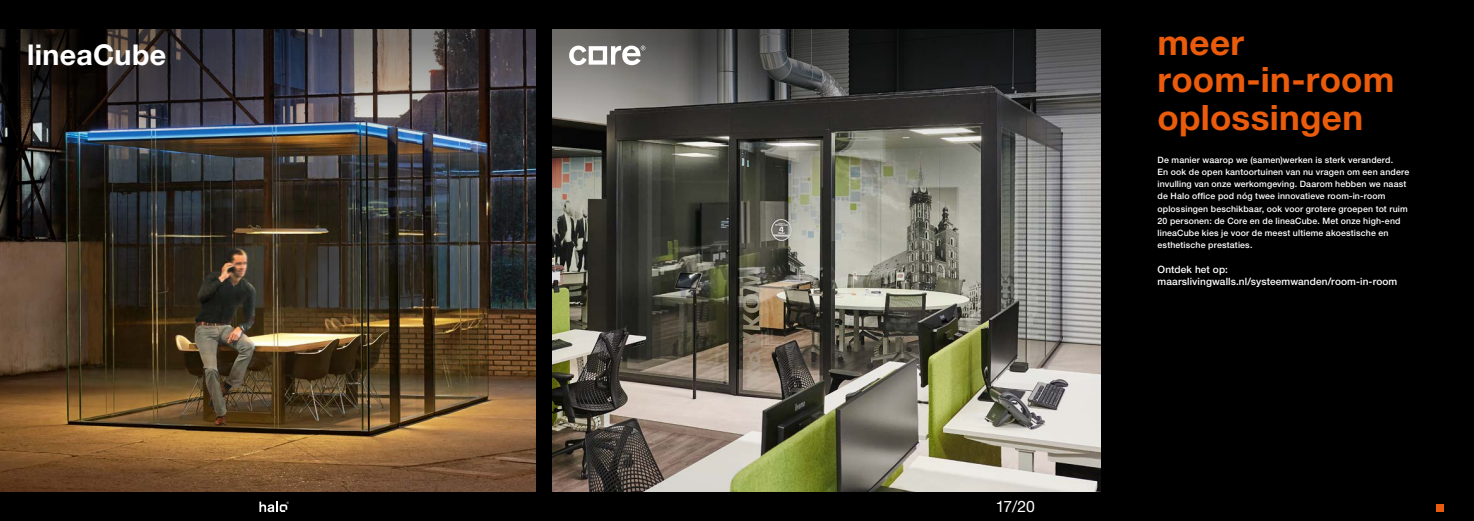
<style>
.page{position:relative;width:1474px;height:521px;background:#fff}
.page>*{position:absolute;margin:0;border:0;box-sizing:border-box;transform-origin:0 0}
.t1{font:700 35px/37.6px "Helvetica Neue LT Pro";letter-spacing:.01em;color:#ea5b0b}
.t2{font:700 28.61px "Helvetica Neue LT Pro";letter-spacing:.01em;color:#fff}
.t3{font:15.75px "Helvetica Neue LT Pro";color:#fff}
.t4{font:500 10.06px/12.2px "Helvetica Neue LT Pro";letter-spacing:.01em;color:#fff}
.t5{font:500 8.75px/12.2px "Helvetica Neue LT Pro";letter-spacing:.015em;color:#fff}
</style>
<div class="page">
<div style="left:0;top:0;width:1473px;height:521px;background:#000"></div>
<div style="left:1436px;top:504px;width:8px;height:8px;background:#ea5b0b"></div>
<svg style="left:259px;top:502px;width:30px;height:10px"></svg>
<img style="left:552px;top:148px;width:548px;height:343px">
<img style="left:0;top:148px;width:535px;height:343px">
<img style="left:0;top:30px;width:535px;height:118px">
<svg style="left:552px;top:30px;width:548px;height:118px;background:#494846"></svg>
<svg style="left:569px;top:46px;width:76px;height:19px"></svg>
<h2 class="t2" style="left:27px;top:37px;width:141px">lineaCube</h2>
<h3 class="t3" style="left:995px;top:497px;width:40px">17/20</h3>
<h1 class="t1" style="left:1157px;top:23px;width:238px">meer room-in-room oplossingen</h1>
<p class="t5" style="left:1157px;top:153px;width:253px">De manier waarop we (samen)werken is sterk veranderd.<br>En ook de open kantoortuinen van nu vragen om een andere invulling van onze werkomgeving. Daarom hebben we naast de Halo office pod nóg twee innovatieve room-in-room oplossingen beschikbaar, ook voor grotere groepen tot ruim 20 personen: de Core en de lineaCube. Met onze high-end lineaCube kies je voor de meest ultieme akoestische en esthetische prestaties.</p>
<p class="t4" style="left:1157px;top:263px;width:241px">Ontdek het op: maarslivingwalls.nl/systeemwanden/room-in-room</p>
</div>
